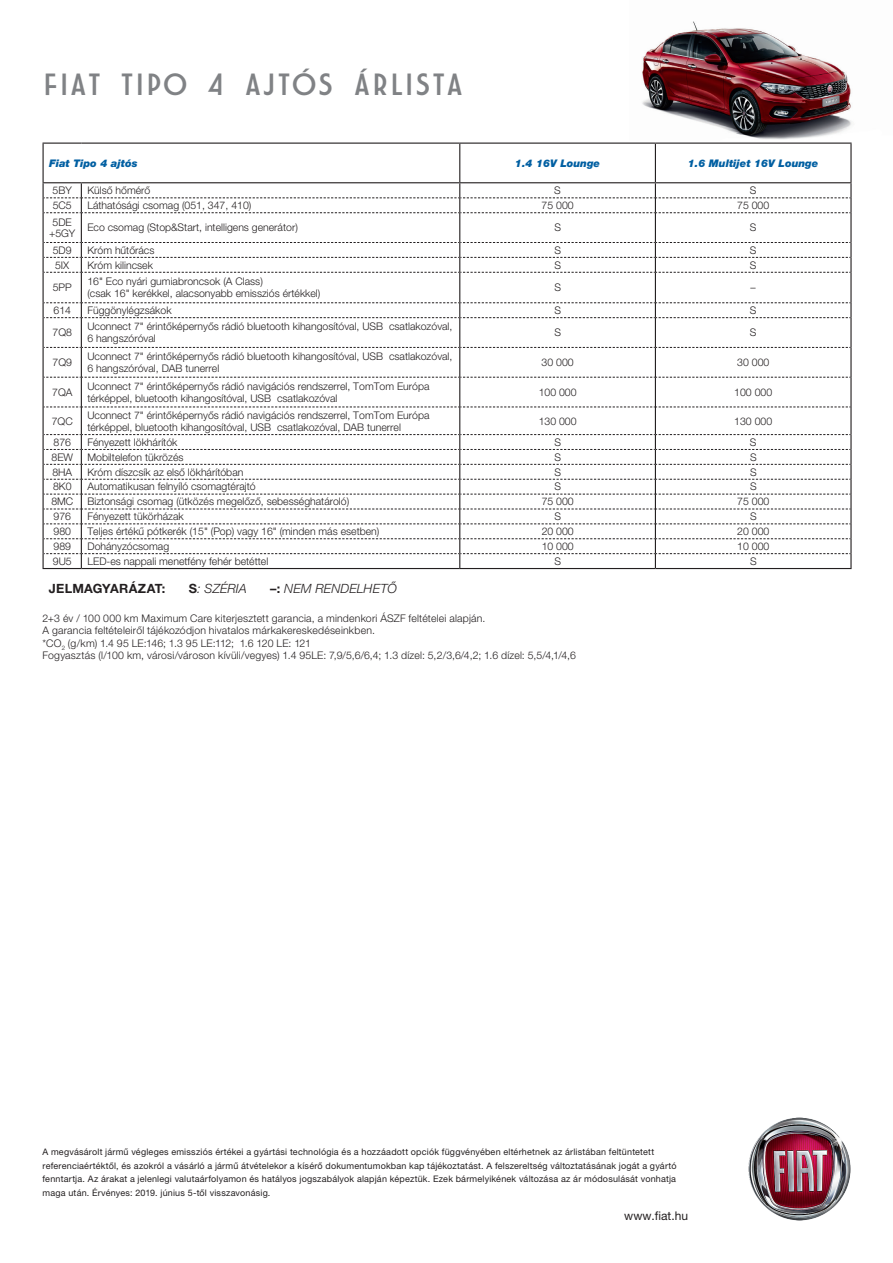
<style>
.page{position:relative;width:893px;height:1263px;background:#fff}
.page>*{position:absolute;margin:0;border:0;box-sizing:border-box;transform-origin:0 0}
.t1{font:33px "Fiat Advert 01 B";letter-spacing:.02em;color:#808285}
.t2{font:italic 300 12.75px "Helvetica Neue TS";letter-spacing:.005em;color:#231f20}
.t3{font:700 12.75px "Helvetica Neue TS";letter-spacing:.02em;color:#231f20}
.t4{font:12px "Helvetica Neue TS";color:#231f20}
.t5{font:300 10.5px/12px "Helvetica Neue TS";color:#231f20}
.t6{font:300 10.5px/12.6px "Helvetica Neue TS";letter-spacing:.02em;color:#231f20}
.t7{font:italic 900 10.5px "Helvetica Neue TS";color:#015fa2}
.t8{font:9px/13.5px "Helvetica Neue TS";letter-spacing:.02em;color:#231f20}
.s1{font-weight:700;font-style:normal}
</style>
<div class="page">
<img style="left:642px;top:21px;width:210px;height:119px">
<hr style="left:43px;top:182px;width:38px;height:1px;background:#231f20">
<hr style="left:81px;top:182px;width:379px;height:1px;background:#231f20">
<hr style="left:460px;top:182px;width:195px;height:1px;background:#231f20">
<hr style="left:655px;top:182px;width:197px;height:1px;background:#231f20">
<svg style="left:44px;top:377px;width:806px;height:1px"></svg>
<hr style="left:43px;top:272px;width:1px;height:31px;background:#231f20">
<hr style="left:81px;top:272px;width:1px;height:31px;background:#231f20">
<hr style="left:655px;top:272px;width:1px;height:31px;background:#231f20">
<hr style="left:43px;top:347px;width:1px;height:30px;background:#231f20">
<hr style="left:81px;top:347px;width:1px;height:30px;background:#231f20">
<hr style="left:655px;top:347px;width:1px;height:30px;background:#231f20">
<hr style="left:43px;top:377px;width:1px;height:30px;background:#231f20">
<hr style="left:81px;top:377px;width:1px;height:30px;background:#231f20">
<hr style="left:655px;top:377px;width:1px;height:30px;background:#231f20">
<hr style="left:43px;top:143px;width:38px;height:1px;background:#231f20">
<hr style="left:43px;top:144px;width:1px;height:38px;background:#231f20">
<hr style="left:81px;top:143px;width:379px;height:1px;background:#231f20">
<hr style="left:460px;top:143px;width:195px;height:1px;background:#231f20">
<svg style="left:43px;top:183px;width:809px;height:90px"></svg>
<hr style="left:459px;top:272px;width:1px;height:31px;background:#231f20">
<hr style="left:850px;top:272px;width:2px;height:31px;background:#231f20">
<svg style="left:43px;top:302px;width:809px;height:46px"></svg>
<hr style="left:850px;top:318px;width:2px;height:29px;background:#231f20">
<hr style="left:459px;top:347px;width:1px;height:30px;background:#231f20">
<hr style="left:850px;top:347px;width:2px;height:30px;background:#231f20">
<hr style="left:459px;top:377px;width:1px;height:30px;background:#231f20">
<hr style="left:850px;top:377px;width:2px;height:30px;background:#231f20">
<svg style="left:43px;top:407px;width:809px;height:161px"></svg>
<hr style="left:459px;top:144px;width:1px;height:38px;background:#231f20">
<hr style="left:655px;top:143px;width:197px;height:1px;background:#231f20">
<hr style="left:655px;top:144px;width:1px;height:38px;background:#231f20">
<hr style="left:850px;top:144px;width:2px;height:38px;background:#231f20">
<hr style="left:43px;top:568px;width:38px;height:1px;background:#231f20">
<hr style="left:81px;top:568px;width:379px;height:1px;background:#231f20">
<hr style="left:460px;top:568px;width:195px;height:1px;background:#231f20">
<hr style="left:655px;top:568px;width:197px;height:1px;background:#231f20">
<img style="left:748px;top:1117px;width:103px;height:104px">
<h1 class="t1" style="left:43px;top:68px;width:422px">FIAT TIPO 4 AJTÓS ÁRLISTA</h1>
<p class="t7" style="left:49px;top:156px;width:90px">Fiat Tipo 4 ajtós</p>
<p class="t7" style="left:515px;top:156px;width:87px">1.4 16V Lounge</p>
<p class="t7" style="left:688px;top:156px;width:132px">1.6 Multijet 16V Lounge</p>
<p class="t5" style="left:53px;top:184px;width:21px">5BY</p>
<p class="t5" style="left:87px;top:184px;width:65px">Külső hőmérő</p>
<p class="t5" style="left:554px;top:184px;width:8px">S</p>
<p class="t5" style="left:750px;top:184px;width:8px">S</p>
<p class="t5" style="left:53px;top:199px;width:21px">5C5</p>
<p class="t5" style="left:87px;top:199px;width:165px">Láthatósági csomag (051, 347, 410)</p>
<p class="t5" style="left:542px;top:199px;width:34px">75 000</p>
<p class="t5" style="left:737px;top:199px;width:34px">75 000</p>
<p class="t5" style="left:49px;top:217px;width:28px;line-height:10.5px;text-align:center">5DE +5GY</p>
<p class="t5" style="left:87px;top:221px;width:212px">Eco csomag (Stop&amp;Start, intelligens generátor)</p>
<p class="t5" style="left:554px;top:221px;width:8px">S</p>
<p class="t5" style="left:750px;top:221px;width:8px">S</p>
<p class="t5" style="left:53px;top:244px;width:20px">5D9</p>
<p class="t5" style="left:87px;top:244px;width:69px">Króm hűtőrács</p>
<p class="t5" style="left:554px;top:244px;width:8px">S</p>
<p class="t5" style="left:750px;top:244px;width:8px">S</p>
<p class="t5" style="left:55px;top:259px;width:16px">5IX</p>
<p class="t5" style="left:87px;top:259px;width:67px">Króm kilincsek</p>
<p class="t5" style="left:554px;top:259px;width:8px">S</p>
<p class="t5" style="left:750px;top:259px;width:8px">S</p>
<p class="t5" style="left:53px;top:281px;width:21px">5PP</p>
<p class="t5" style="left:87px;top:275px;width:235px">16" Eco nyári gumiabroncsok (A Class)<br>(csak 16" kerékkel, alacsonyabb emissziós értékkel)</p>
<p class="t5" style="left:554px;top:281px;width:8px">S</p>
<p class="t5" style="left:751px;top:281px;width:7px">–</p>
<p class="t5" style="left:54px;top:304px;width:19px">614</p>
<p class="t5" style="left:87px;top:304px;width:86px">Függönylégzsákok</p>
<p class="t5" style="left:554px;top:304px;width:8px">S</p>
<p class="t5" style="left:750px;top:304px;width:8px">S</p>
<p class="t5" style="left:53px;top:326px;width:21px">7Q8</p>
<p class="t5" style="left:87px;top:320px;width:367px">Uconnect 7" érintőképernyős rádió bluetooth kihangosítóval, USB csatlakozóval,<br>6 hangszóróval</p>
<p class="t5" style="left:554px;top:326px;width:8px">S</p>
<p class="t5" style="left:750px;top:326px;width:8px">S</p>
<p class="t5" style="left:53px;top:356px;width:21px">7Q9</p>
<p class="t5" style="left:87px;top:350px;width:367px">Uconnect 7" érintőképernyős rádió bluetooth kihangosítóval, USB csatlakozóval,<br>6 hangszóróval, DAB tunerrel</p>
<p class="t5" style="left:542px;top:356px;width:34px">30 000</p>
<p class="t5" style="left:737px;top:356px;width:34px">30 000</p>
<p class="t5" style="left:52px;top:386px;width:22px">7QA</p>
<p class="t5" style="left:87px;top:380px;width:344px">Uconnect 7" érintőképernyős rádió navigációs rendszerrel, TomTom Európa térképpel, bluetooth kihangosítóval, USB csatlakozóval</p>
<p class="t5" style="left:539px;top:386px;width:39px">100 000</p>
<p class="t5" style="left:734px;top:386px;width:39px">100 000</p>
<p class="t5" style="left:52px;top:415px;width:23px">7QC</p>
<p class="t5" style="left:87px;top:409px;width:344px">Uconnect 7" érintőképernyős rádió navigációs rendszerrel, TomTom Európa térképpel, bluetooth kihangosítóval, USB csatlakozóval, DAB tunerrel</p>
<p class="t5" style="left:539px;top:415px;width:39px">130 000</p>
<p class="t5" style="left:734px;top:415px;width:39px">130 000</p>
<p class="t5" style="left:54px;top:436px;width:19px">876</p>
<p class="t5" style="left:87px;top:436px;width:92px">Fényezett lökhárítók</p>
<p class="t5" style="left:554px;top:436px;width:8px">S</p>
<p class="t5" style="left:750px;top:436px;width:8px">S</p>
<p class="t5" style="left:51px;top:451px;width:23px">8EW</p>
<p class="t5" style="left:87px;top:451px;width:98px">Mobiltelefon tükrözés</p>
<p class="t5" style="left:554px;top:451px;width:8px">S</p>
<p class="t5" style="left:750px;top:451px;width:8px">S</p>
<p class="t5" style="left:52px;top:466px;width:21px">8HA</p>
<p class="t5" style="left:87px;top:466px;width:157px">Króm díszcsík az első lökhárítóban</p>
<p class="t5" style="left:554px;top:466px;width:8px">S</p>
<p class="t5" style="left:750px;top:466px;width:8px">S</p>
<p class="t5" style="left:53px;top:480px;width:20px">8K0</p>
<p class="t5" style="left:87px;top:480px;width:170px">Automatikusan felnyíló csomagtérajtó</p>
<p class="t5" style="left:554px;top:480px;width:8px">S</p>
<p class="t5" style="left:750px;top:480px;width:8px">S</p>
<p class="t5" style="left:51px;top:495px;width:23px">8MC</p>
<p class="t5" style="left:87px;top:495px;width:263px">Biztonsági csomag (ütközés megelőző, sebességhatároló)</p>
<p class="t5" style="left:542px;top:495px;width:34px">75 000</p>
<p class="t5" style="left:737px;top:495px;width:34px">75 000</p>
<p class="t5" style="left:54px;top:510px;width:19px">976</p>
<p class="t5" style="left:87px;top:510px;width:98px">Fényezett tükörházak</p>
<p class="t5" style="left:554px;top:510px;width:8px">S</p>
<p class="t5" style="left:750px;top:510px;width:8px">S</p>
<p class="t5" style="left:54px;top:525px;width:19px">980</p>
<p class="t5" style="left:87px;top:525px;width:293px">Teljes értékű pótkerék (15" (Pop) vagy 16" (minden más esetben)</p>
<p class="t5" style="left:542px;top:525px;width:34px">20 000</p>
<p class="t5" style="left:737px;top:525px;width:34px">20 000</p>
<p class="t5" style="left:54px;top:540px;width:19px">989</p>
<p class="t5" style="left:87px;top:540px;width:83px">Dohányzócsomag</p>
<p class="t5" style="left:542px;top:540px;width:34px">10 000</p>
<p class="t5" style="left:737px;top:540px;width:34px">10 000</p>
<p class="t5" style="left:53px;top:555px;width:20px">9U5</p>
<p class="t5" style="left:87px;top:555px;width:182px">LED-es nappali menetfény fehér betéttel</p>
<p class="t5" style="left:554px;top:555px;width:8px">S</p>
<p class="t5" style="left:750px;top:555px;width:8px">S</p>
<p class="t3" style="left:49px;top:581px;width:118px">JELMAGYARÁZAT:</p>
<p class="t2" style="left:189px;top:581px;width:60px"><span class="s1">S</span>: SZÉRIA</p>
<p class="t2" style="left:270px;top:581px;width:128px"><span class="s1">–:</span> NEM RENDELHETÔ</p>
<p class="t6" style="left:43px;top:611px;width:535px">2+3 év / 100 000 km Maximum Care kiterjesztett garancia, a mindenkori ÁSZF feltételei alapján.<br>A garancia feltételeiről tájékozódjon hivatalos márkakereskedéseinkben.<br>*CO<sub>2</sub> (g/km) 1.4 95 LE:146; 1.3 95 LE:112; 1.6 120 LE: 121<br>Fogyasztás (l/100 km, városi/városon kívüli/vegyes) 1.4 95LE: 7,9/5,6/6,4; 1.3 dízel: 5,2/3,6/4,2; 1.6 dízel: 5,5/4,1/4,6</p>
<p class="t8" style="left:43px;top:1145px;width:635px">A megvásárolt jármű végleges emissziós értékei a gyártási technológia és a hozzáadott opciók függvényében eltérhetnek az árlistában feltüntetett referenciaértéktől, és azokról a vásárló a jármű átvételekor a kísérő dokumentumokban kap tájékoztatást. A felszereltség változtatásának jogát a gyártó fenntartja. Az árakat a jelenlegi valutaárfolyamon és hatályos jogszabályok alapján képeztük. Ezek bármelyikének változása az ár módosulását vonhatja maga után. Érvényes: 2019. június 5-től visszavonásig.</p>
<p class="t4" style="left:624px;top:1209px;width:65px">www.fiat.hu</p>
</div>
